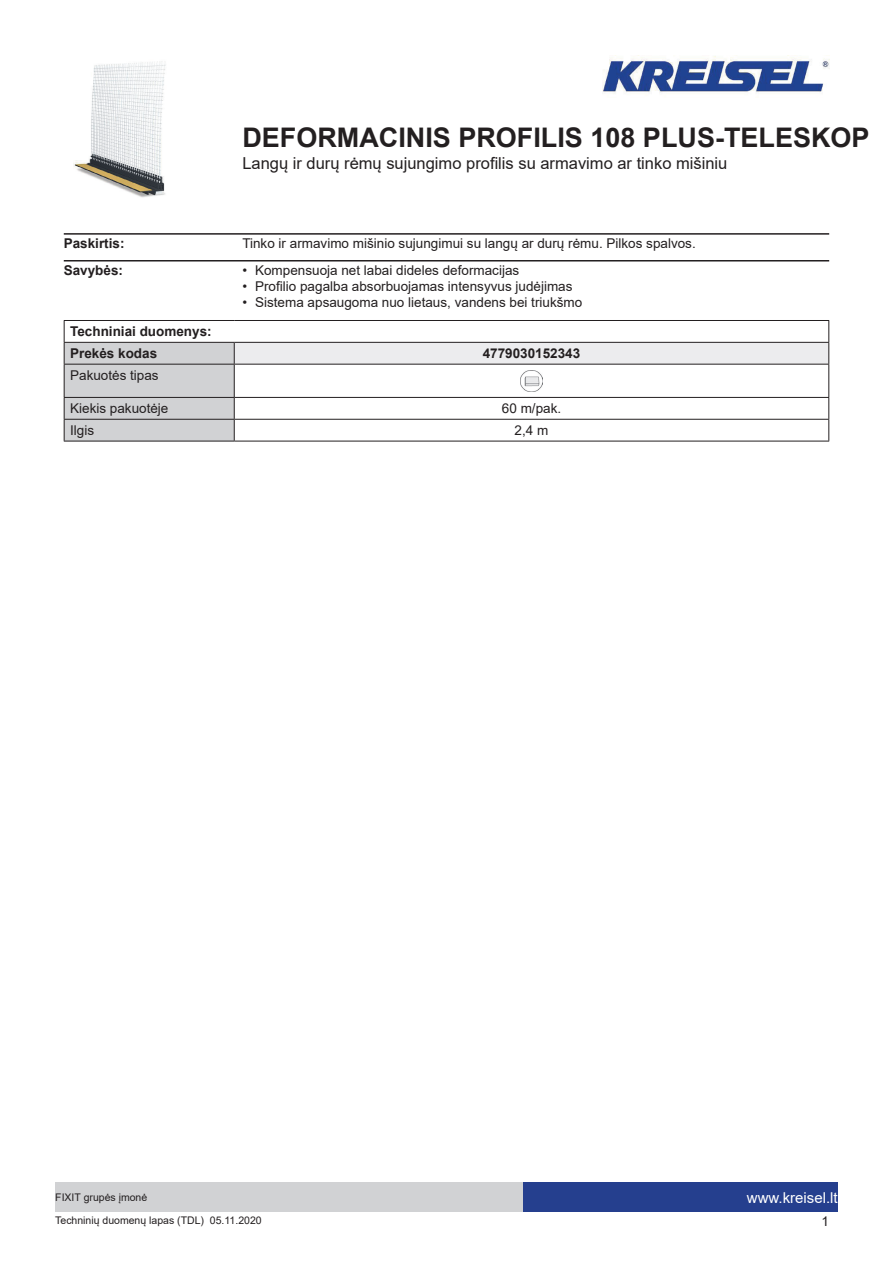
<style>
.page{position:relative;width:893px;height:1263px;background:#fff}
.page>*{position:absolute;margin:0;border:0;box-sizing:border-box;transform-origin:0 0}
.t1{font:700 27px "Arial";color:#231f20}
.t2{font:16.5px "Arial";color:#231f20}
.t3{font:15px "Arial";color:#fff}
.t4{font:13.5px "Arial";color:#231f20}
.t5{font:700 13.5px/21.9px "Arial";color:#231f20}
.t6{font:10.5px "Arial";color:#231f20}
</style>
<div class="page">
<img style="left:74px;top:61px;width:92px;height:137px">
<img style="left:602px;top:55px;width:227px;height:39px">
<div style="left:523px;top:1182px;width:315px;height:30px;background:#253f8e"></div>
<div style="left:55px;top:1182px;width:468px;height:30px;background:#d1d2d4"></div>
<hr style="left:64px;top:233px;width:765px;height:2px;background:#231f20">
<hr style="left:64px;top:260px;width:765px;height:1px;background:#231f20">
<div style="left:234px;top:342px;width:595px;height:22px;background:#ececee"></div>
<hr style="left:64px;top:320px;width:170px;height:1px;background:#231f20">
<hr style="left:234px;top:320px;width:595px;height:1px;background:#231f20">
<hr style="left:234px;top:342px;width:595px;height:1px;background:#231f20">
<svg style="left:828px;top:321px;width:1px;height:43px"></svg>
<hr style="left:234px;top:364px;width:595px;height:1px;background:#231f20">
<hr style="left:828px;top:364px;width:1px;height:33px;background:#231f20">
<hr style="left:234px;top:397px;width:595px;height:1px;background:#231f20">
<hr style="left:234px;top:419px;width:595px;height:1px;background:#231f20">
<svg style="left:64px;top:321px;width:171px;height:120px"></svg>
<svg style="left:828px;top:398px;width:1px;height:43px"></svg>
<hr style="left:64px;top:441px;width:170px;height:1px;background:#231f20">
<hr style="left:234px;top:441px;width:595px;height:1px;background:#231f20">
<img style="left:521px;top:370px;width:21px;height:21px">
<h1 class="t1" style="left:242px;top:119px;width:629px">DEFORMACINIS PROFILIS 108 PLUS-TELESKOP</h1>
<p class="t2" style="left:242px;top:152px;width:487px">Langų ir durų rėmų sujungimo profilis su armavimo ar tinko mišiniu</p>
<p class="t5" style="left:64px;top:232px;width:62px">Paskirtis:</p>
<p class="t4" style="left:242px;top:234px;width:455px">Tinko ir armavimo mišinio sujungimui su langų ar durų rėmu. Pilkos spalvos.</p>
<p class="t5" style="left:64px;top:259px;width:61px">Savybės:</p>
<p class="t4" style="left:242px;top:261px;width:278px">• Kompensuoja net labai dideles deformacijas</p>
<p class="t4" style="left:242px;top:277px;width:332px">• Profilio pagalba absorbuojamas intensyvus judėjimas</p>
<p class="t4" style="left:242px;top:293px;width:341px">• Sistema apsaugoma nuo lietaus, vandens bei triukšmo</p>
<p class="t5" style="left:70px;top:321px;width:143px">Techniniai duomenys:<br>Prekės kodas</p>
<p class="t5" style="left:483px;top:343px;width:99px">4779030152343</p>
<p class="t4" style="left:70px;top:366px;width:90px">Pakuotės tipas</p>
<p class="t4" style="left:70px;top:399px;width:100px">Kiekis pakuotėje</p>
<p class="t4" style="left:502px;top:399px;width:61px">60 m/pak.</p>
<p class="t4" style="left:70px;top:421px;width:26px">Ilgis</p>
<p class="t4" style="left:515px;top:421px;width:35px">2,4 m</p>
<p class="t6" style="left:55px;top:1190px;width:94px">FIXIT grupės įmonė</p>
<p class="t3" style="left:747px;top:1187px;width:92px">www.kreisel.lt</p>
<p class="t6" style="left:55px;top:1213px;width:208px">Techninių duomenų lapas (TDL) 05.11.2020</p>
<p class="t4" style="left:821px;top:1212px;width:9px">1</p>
</div>
